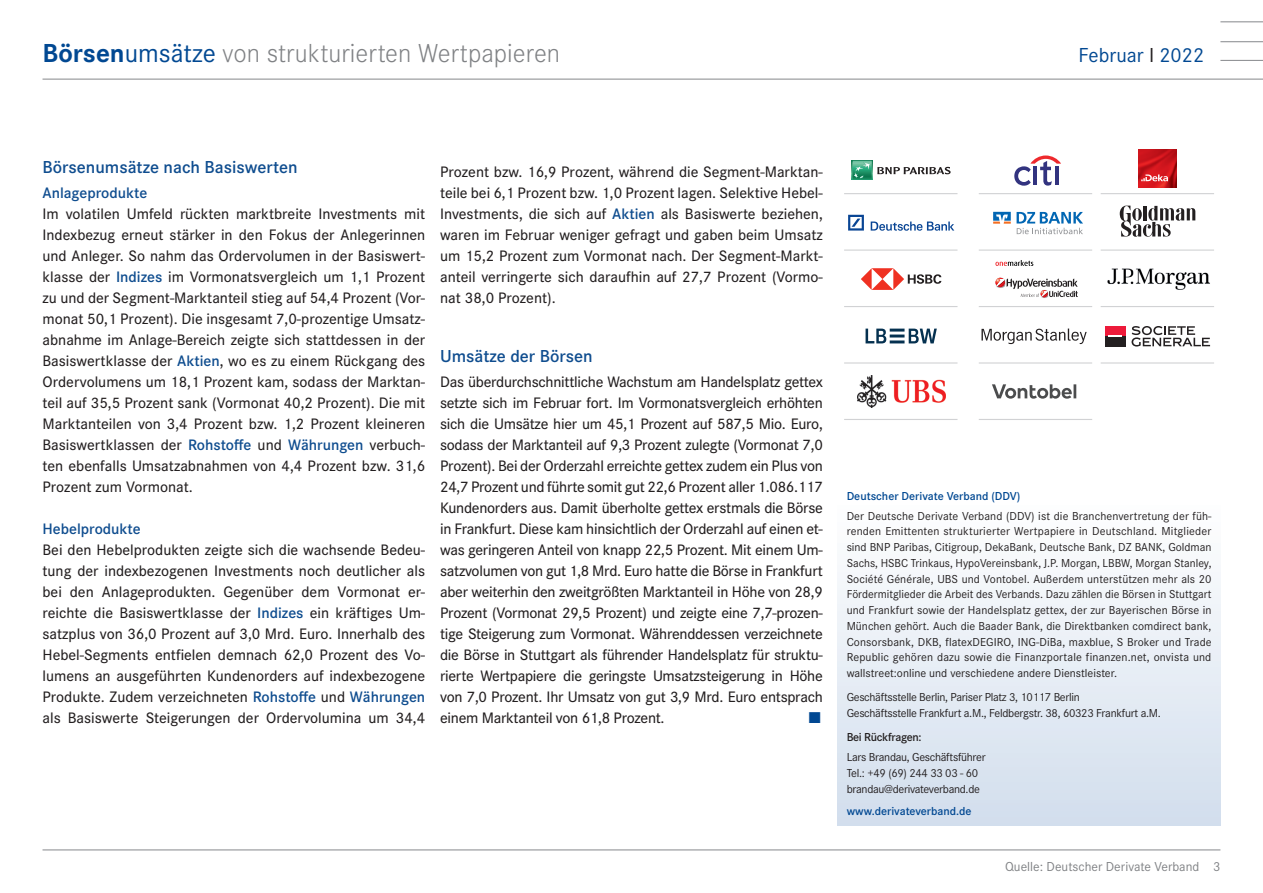
<style>
.page{position:relative;width:1263px;height:893px;background:#fff}
.page>*{position:absolute;margin:0;border:0;box-sizing:border-box;transform-origin:0 0}
.t1{font:300 27px "Corporate S";color:#808285}
.t2{font:21px "Corporate S";color:#014892}
.subhead-blau{font:600 18px "Corporate S";color:#0f4d8f}
.Fließtext{font:500 15.75px/21px "Corporate S";color:#231f20;text-align:justify}
.Fließtext-2{font:600 15.75px "Corporate S";color:#0f4d8f}
.Fließtext-3{font:15.75px "Zapf Dingbats ITC";color:#014892}
.t3{font:13.5px "Corporate S";color:#808285}
.Copy{font:12px/15.8px "Corporate S";letter-spacing:-.025em;color:#231f20;text-align:justify}
.Copy-2{font:600 12px "Corporate S";color:#014892}
.Copy-3{font:600 12px "Corporate S";letter-spacing:-.025em;color:#231f20}
.s1{font-weight:700;color:#014892}
.s2{font-weight:400;color:#014892}
.s3{color:#231f20}
.s4{font-weight:600;color:#0f4d8f}
</style>
<div class="page">
<hr style="left:1220px;top:60px;width:43px;height:1px;background:#939598">
<hr style="left:1220px;top:21px;width:43px;height:1px;background:#939598">
<hr style="left:1220px;top:41px;width:43px;height:1px;background:#939598">
<hr style="left:43px;top:79px;width:1220px;height:1px;background:#939598">
<hr style="left:43px;top:849px;width:1177px;height:1px;background:#939598">
<div style="left:838px;top:481px;width:382px;height:344px;background:linear-gradient(to bottom,#fff,#d2deed)"></div>
<hr style="left:844px;top:193px;width:113px;height:1px;background:#d1d2d4">
<hr style="left:979px;top:193px;width:113px;height:1px;background:#d1d2d4">
<hr style="left:1101px;top:193px;width:113px;height:1px;background:#d1d2d4">
<hr style="left:844px;top:250px;width:113px;height:1px;background:#d1d2d4">
<hr style="left:979px;top:250px;width:113px;height:1px;background:#d1d2d4">
<hr style="left:1101px;top:250px;width:113px;height:1px;background:#d1d2d4">
<hr style="left:844px;top:306px;width:113px;height:1px;background:#d1d2d4">
<hr style="left:979px;top:306px;width:113px;height:1px;background:#d1d2d4">
<hr style="left:1101px;top:306px;width:113px;height:1px;background:#d1d2d4">
<hr style="left:844px;top:362px;width:113px;height:2px;background:#d1d2d4">
<hr style="left:979px;top:362px;width:113px;height:2px;background:#d1d2d4">
<hr style="left:1101px;top:362px;width:113px;height:2px;background:#d1d2d4">
<hr style="left:844px;top:419px;width:113px;height:1px;background:#d1d2d4">
<hr style="left:979px;top:419px;width:113px;height:1px;background:#d1d2d4">
<svg style="left:993px;top:212px;width:90px;height:22px"></svg>
<img style="left:857px;top:376px;width:88px;height:32px">
<svg style="left:1131px;top:326px;width:79px;height:21px"></svg>
<div style="left:1105px;top:326px;width:20px;height:10px;background:#ed1a3a"></div>
<div style="left:1105px;top:336px;width:20px;height:11px;background:#231f20"></div>
<svg style="left:1108px;top:336px;width:14px;height:1px"></svg>
<svg style="left:865px;top:329px;width:72px;height:14px"></svg>
<div style="left:852px;top:160px;width:20px;height:20px;background:#238c64"></div>
<svg style="left:852px;top:161px;width:98px;height:19px"></svg>
<svg style="left:995px;top:277px;width:83px;height:21px"></svg>
<svg style="left:995px;top:260px;width:38px;height:6px"></svg>
<svg style="left:1014px;top:155px;width:47px;height:31px"></svg>
<hr style="left:1055px;top:167px;width:4px;height:18px;background:#32337f">
<svg style="left:992px;top:384px;width:84px;height:15px"></svg>
<img style="left:1138px;top:149px;width:39px;height:39px">
<svg style="left:1141px;top:174px;width:27px;height:7px"></svg>
<svg style="left:848px;top:215px;width:16px;height:16px"></svg>
<svg style="left:871px;top:222px;width:83px;height:9px"></svg>
<svg style="left:1120px;top:206px;width:75px;height:31px"></svg>
<svg style="left:861px;top:268px;width:80px;height:22px"></svg>
<svg style="left:981px;top:329px;width:106px;height:15px"></svg>
<img style="left:1107px;top:268px;width:103px;height:22px">
<h1 class="t1" style="left:43px;top:38px;width:519px"><span class="s1">Börsen</span><span class="s2">umsätze</span> von strukturierten Wertpapieren</h1>
<h2 class="t2" style="left:1078px;top:43px;width:127px">Februar <span class="s3">I</span> 2022</h2>
<p class="subhead-blau" style="left:43px;top:156px;width:257px">Börsenumsätze nach Basiswerten</p>
<p class="Fließtext-2" style="left:43px;top:184px;width:106px">Anlageprodukte</p>
<p class="Fließtext" style="left:43px;top:203px;width:384px">Im volatilen Umfeld rückten marktbreite Investments mit Indexbezug erneut stärker in den Fokus der Anlegerinnen und Anleger. So nahm das Ordervolumen in der Basiswert&shy;klasse der <span class="s4">Indizes</span> im Vormonatsvergleich um 1,1 Prozent zu und der Segment-Marktanteil stieg auf 54,4 Prozent (Vor&shy;monat 50,1 Prozent). Die insgesamt 7,0-prozentige Umsatz&shy;abnahme im Anlage-Bereich zeigte sich stattdessen in der Basiswertklasse der <span class="s4">Aktien</span>, wo es zu einem Rückgang des Ordervolumens um 18,1 Prozent kam, sodass der Marktan&shy;teil auf 35,5 Prozent sank (Vormonat 40,2 Prozent). Die mit Marktanteilen von 3,4 Prozent bzw. 1,2 Prozent kleineren Basiswertklassen der <span class="s4">Rohstoffe</span> und <span class="s4">Währungen</span> verbuch&shy;ten ebenfalls Umsatzabnahmen von 4,4 Prozent bzw. 31,6<br>Prozent zum Vormonat.</p>
<p class="Fließtext-2" style="left:43px;top:520px;width:100px">Hebelprodukte</p>
<p class="Fließtext" style="left:43px;top:539px;width:384px">Bei den Hebelprodukten zeigte sich die wachsende Bedeu&shy;tung der indexbezogenen Investments noch deutlicher als bei den Anlageprodukten. Gegenüber dem Vormonat er&shy;reichte die Basiswertklasse der <span class="s4">Indizes</span> ein kräftiges Um&shy;satzplus von 36,0 Prozent auf 3,0 Mrd. Euro. Innerhalb des Hebel-Segments entfielen demnach 62,0 Prozent des Vo&shy;lumens an ausgeführten Kundenorders auf indexbezogene Produkte. Zudem verzeichneten <span class="s4">Rohstoffe</span> und <span class="s4">Währungen </span>als Basiswerte Steigerungen der Ordervolumina um 34,4</p>
<p class="Fließtext" style="left:440px;top:161px;width:384px">Prozent bzw. 16,9 Prozent, während die Segment-Marktan&shy;teile bei 6,1 Prozent bzw. 1,0 Prozent lagen. Selektive Hebel-Investments, die sich auf <span class="s4">Aktien</span> als Basiswerte beziehen, waren im Februar weniger gefragt und gaben beim Umsatz um 15,2 Prozent zum Vormonat nach. Der Segment-Markt&shy;anteil verringerte sich daraufhin auf 27,7 Prozent (Vormo&shy;nat 38,0 Prozent).</p>
<p class="subhead-blau" style="left:440px;top:345px;width:154px">Umsätze der Börsen</p>
<p class="Fließtext" style="left:440px;top:371px;width:384px">Das überdurchschnittliche Wachstum am Handelsplatz gettex setzte sich im Februar fort. Im Vormonatsvergleich erhöhten sich die Umsätze hier um 45,1 Prozent auf 587,5 Mio. Euro, sodass der Marktanteil auf 9,3 Prozent zulegte (Vormonat 7,0<br>Prozent). Bei der Orderzahl erreichte gettex zudem ein Plus von 24,7 Prozent und führte somit gut 22,6 Prozent aller 1.086.117<br>Kundenorders aus. Damit überholte gettex erstmals die Börse in Frankfurt. Diese kam hinsichtlich der Orderzahl auf einen et&shy;was geringeren Anteil von knapp 22,5 Prozent. Mit einem Um&shy;satzvolumen von gut 1,8 Mrd. Euro hatte die Börse in Frankfurt aber weiterhin den zweitgrößten Marktanteil in Höhe von 28,9<br>Prozent (Vormonat 29,5 Prozent) und zeigte eine 7,7-prozen&shy;tige Steigerung zum Vormonat. Währenddessen verzeichnete die Börse in Stuttgart als führender Handelsplatz für struktu&shy;rierte Wertpapiere die geringste Umsatzsteigerung in Höhe von 7,0 Prozent. Ihr Umsatz von gut 3,9 Mrd. Euro entsprach einem Marktanteil von 61,8 Prozent.</p>
<p class="Fließtext-3" style="left:809px;top:710px;width:12px">■</p>
<p class="Copy-2" style="left:847px;top:489px;width:175px">Deutscher Derivate Verband (DDV)</p>
<p class="Copy" style="left:847px;top:508px;width:367px">Der Deutsche Derivate Verband (DDV) ist die Branchenvertretung der füh&shy;renden Emittenten strukturierter Wertpapiere in Deutschland. Mitglieder sind BNP Paribas, Citigroup, DekaBank, Deutsche Bank, DZ BANK, Goldman Sachs, HSBC Trinkaus, HypoVereinsbank, J.P. Morgan, LBBW, Morgan Stanley, Société Générale, UBS und Vontobel. Außerdem unterstützen mehr als 20<br>Fördermitglieder die Arbeit des Verbands. Dazu zählen die Börsen in Stuttgart und Frankfurt sowie der Handelsplatz gettex, der zur Bayerischen Börse in München gehört. Auch die Baader Bank, die Direktbanken comdirect bank, Consorsbank, DKB, flatexDEGIRO, ING-DiBa, maxblue, S Broker und Trade Republic gehören dazu sowie die Finanzportale finanzen.net, onvista und wallstreet:online und verschiedene andere Dienstleister.</p>
<p class="Copy" style="left:847px;top:690px;width:316px">Geschäftsstelle Berlin, Pariser Platz 3, 10117 Berlin<br>Geschäftsstelle Frankfurt a.M., Feldbergstr. 38, 60323 Frankfurt a.M.</p>
<p class="Copy-3" style="left:847px;top:731px;width:76px">Bei Rückfragen:</p>
<p class="Copy" style="left:847px;top:750px;width:140px">Lars Brandau, Geschäftsführer</p>
<p class="Copy" style="left:847px;top:765px;width:133px">Tel.: +49 (69) 244 33 03 - 60</p>
<p class="Copy" style="left:847px;top:781px;width:135px">brandau@derivateverband.de</p>
<p class="Copy-2" style="left:847px;top:804px;width:126px">www.derivateverband.de</p>
<p class="t3" style="left:1005px;top:859px;width:217px">Quelle: Deutscher Derivate Verband 3</p>
</div>
